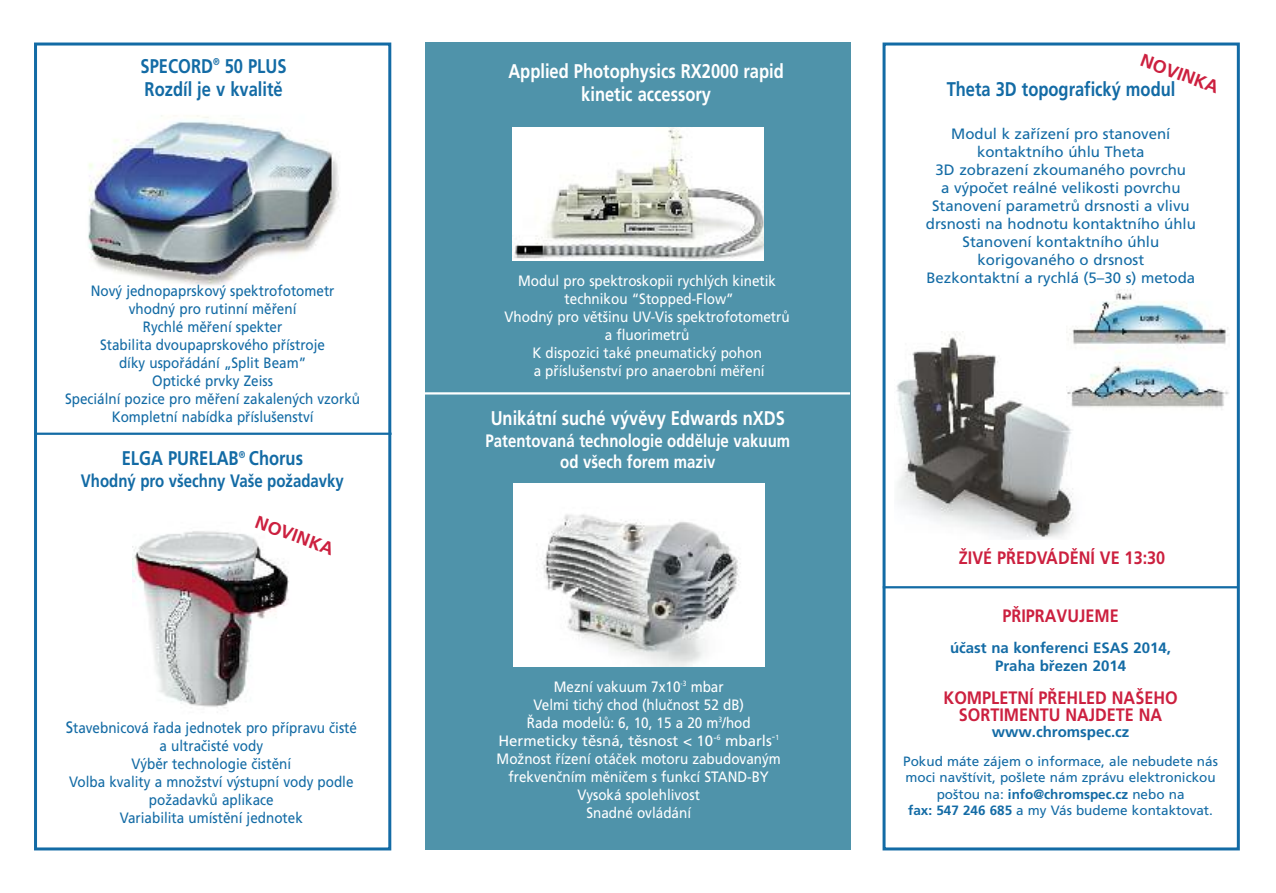
<style>
.page{position:relative;width:1276px;height:893px;background:#fff}
.page>*{position:absolute;margin:0;border:0;box-sizing:border-box;transform-origin:0 0}
.t1{font:700 19.8px/23.7px "Frutiger CE";color:#fff;text-align:center;scale:.83 1}
.t2{font:700 19.8px/23.7px "Frutiger CE";color:#136ba5;scale:.83 1}
.t3{font:700 18px/16.5px "Frutiger CE";color:#cc203f;text-align:center;scale:.9 1}
.t4{font:700 18px/21.6px "Frutiger CE";color:#fff;text-align:center;scale:.83 1}
.t5{font:700 18px "Frutiger CE";color:#136ba5;scale:.83 1}
.t6{font:700 18px "Frutiger CE";color:#cc203f}
.t7{font:15px/18px "Frutiger CE";color:#fff;text-align:center;scale:.9 1}
.t8{font:15px/18px "Frutiger CE";color:#136ba5;text-align:center;scale:.9 1}
.t9{font:15px/18px "Frutiger CE";color:#136ba5;text-align:center}
.t10{font:700 15px/18.1px "Frutiger CE";color:#136ba5;text-align:center}
.t11{font:13.5px/16.5px "Frutiger CE";color:#136ba5;text-align:center}
.s1{font-size:16.5px}
.s2{font-weight:700}
</style>
<div class="page">
<div style="left:425px;top:43px;width:425px;height:807px;background:#4f93aa"></div>
<img style="left:88px;top:115px;width:251px;height:171px">
<div style="left:882px;top:43px;width:357px;height:807px;border:3px solid #136ba5"></div>
<img style="left:513px;top:483px;width:251px;height:183px">
<hr style="left:425px;top:392px;width:425px;height:3px;background:#fff">
<hr style="left:882px;top:586px;width:356px;height:2px;background:#136ba5">
<hr style="left:34px;top:433px;width:357px;height:2px;background:#136ba5">
<div style="left:34px;top:43px;width:357px;height:807px;border:3px solid #136ba5"></div>
<img style="left:512px;top:128px;width:251px;height:133px">
<img style="left:896px;top:333px;width:178px;height:206px">
<div style="left:1055px;top:278px;width:174px;height:137px;background:#fff"></div>
<img style="left:1067px;top:289px;width:162px;height:121px">
<img style="left:132px;top:531px;width:157px;height:180px">
<h1 class="t2" style="left:141px;top:54px;width:177px">SPECORD<sup>®</sup> 50 PLUS<br>Rozdíl je v kvalitě</h1>
<p class="t8" style="left:65px;top:282px;width:329px">Nov˘ jednopaprskov˘ spektrofotometr<br>vhodn˘ pro rutinní mûfiení<br>Rychlé mûfiení spekter<br>Stabilita dvoupaprskového pfiístroje<br>díky uspofiádání „Split Beam”<br>Optické prvky Zeiss<br>Speciální pozice pro mûfiení zakalen˘ch vzorkÛ Kompletní nabídka pfiíslu‰enství</p>
<h1 class="t2" style="left:122px;top:448px;width:220px">ELGA PURELAB<sup>®</sup> Chorus</h1>
<p class="t5" style="left:81px;top:474px;width:318px">Vhodný pro všechny Vaše požadavky</p>
<p class="t6" style="left:259px;top:511px;width:83px;rotate:20deg">NOVINKA</p>
<p class="t8" style="left:66px;top:719px;width:325px"><span class="s1">S</span>tavebnicová řada jednotek pro přípravu čisté a ultračisté vody<br>Výběr technologie čistění<br>Volba kvality a množství výstupní vody podle požadavků aplikace<br>Variabilita umístění jednotek</p>
<h1 class="t1" style="left:508px;top:59px;width:333px">Applied Photophysics RX2000 rapid kinetic accessory</h1>
<p class="t7" style="left:504px;top:273px;width:318px">Modul pro spektroskopii rychlých kinetik technikou “Stopped-Flow”<br>Vhodný pro většinu UV-Vis spektrofotometrů a fluorimetrů<br>K dispozici také pneumatický pohon<br>a příslušenství pro anaerobní měření</p>
<h1 class="t1" style="left:491px;top:406px;width:356px">Unikátní suché v˘vûvy Edwards nXDS</h1>
<p class="t4" style="left:485px;top:430px;width:368px">Patentovaná technologie oddûluje vakuum od v‰ech forem maziv</p>
<p class="t7" style="left:496px;top:678px;width:317px">Mezní vakuum 7x10<sup>-3</sup> mbar<br>Velmi tich˘ chod (hluãnost 52 dB)<br>¤ada modelÛ: 6, 10, 15 a 20 m<sup>3</sup>/hod<br>Hermeticky těsná, těsnost &lt; 10<sup>-</sup><sup>6</sup> mbarls<sup>-</sup><sup>1<br></sup>MoÏnost fiízení otáãek motoru zabudovan˘m frekvenãním mûniãem s funkcí STAND-BY<br>Vysoká spolehlivost<br>Snadné ovládání</p>
<p class="t6" style="left:1144px;top:50px;width:83px;rotate:20deg">NOVINKA</p>
<p class="t9" style="left:926px;top:126px;width:271px">Modul k zařízení pro stanovení kontaktního úhlu Theta<br>3D zobrazení zkoumaného povrchu<br>a výpočet reálné velikosti povrchu<br>Stanovení parametrů drsnosti a vlivu drsnosti na hodnotu kontaktního úhlu<br>Stanovení kontaktního úhlu korigovaného o drsnost<br>Bezkontaktní a rychlá (5–30 s) metoda</p>
<h1 class="t2" style="left:946px;top:77px;width:277px">Theta 3D topografick˘ modul</h1>
<p class="t3" style="left:959px;top:550px;width:231px">ŽIVÉ PŘEDVÁDĚNÍ VE 13:30</p>
<p class="t3" style="left:1002px;top:607px;width:131px">P¤IPRAVUJEME</p>
<p class="t10" style="left:950px;top:639px;width:222px">účast na konferenci ESAS 2014,<br>Praha březen 2014</p>
<p class="t3" style="left:943px;top:690px;width:262px">KOMPLETNÍ P¤EHLED NA·EHO<br>SORTIMENTU NAJDETE NA</p>
<p class="t10" style="left:992px;top:723px;width:139px">www.chromspec.cz</p>
<p class="t11" style="left:903px;top:753px;width:316px">Pokud máte zájem o informace, ale nebudete nás moci nav‰tívit, po‰lete nám zprávu elektronickou po‰tou na: <span class="s2">info@chromspec.cz</span> nebo na<br><span class="s2">fax: 547 246 685</span> a my Vás budeme kontaktovat.</p>
</div>
